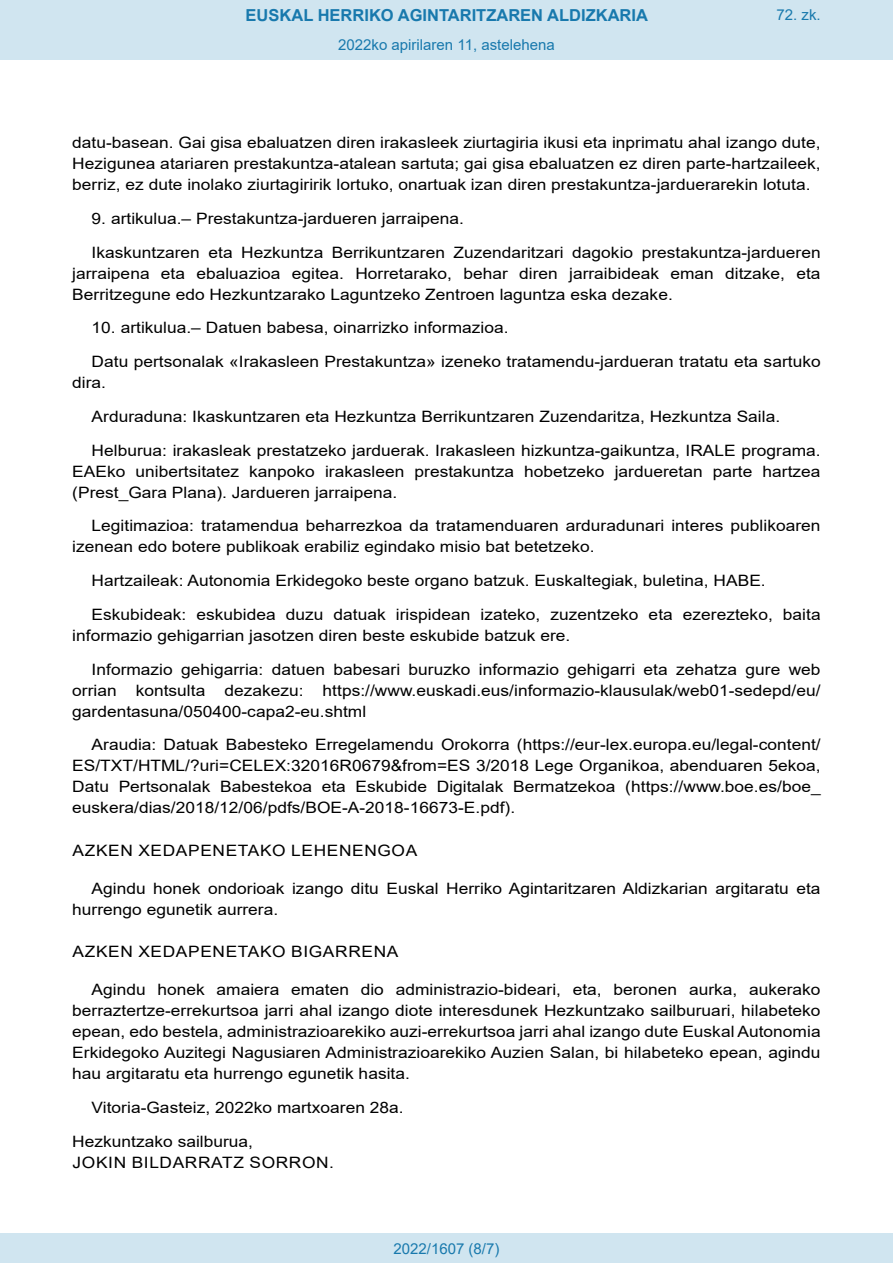
<style>
.page{position:relative;width:893px;height:1263px;background:#fff}
.page>*{position:absolute;margin:0;border:0;box-sizing:border-box;transform-origin:0 0}
.t1{font:700 16.5px "Arial";color:#1879ad}
.BOPVDetalle{font:15.6px/21px "Arial";color:#000;text-align:justify;scale:1.11 1}
.BOPVDisposicion{font:15.6px "Arial";letter-spacing:.035em;color:#000;scale:1.11 1}
.BOPVFirmaLugFec{font:15.6px "Arial";color:#000;scale:1.11 1}
.BOPVFirmaNombre{font:15.6px "Arial";letter-spacing:.035em;color:#000;scale:1.11 1}
.BOPVFirmaPuesto{font:15.6px "Arial";color:#000;scale:1.11 1}
.Paginacion_Centro{font:15px "Arial";color:#1879ad}
</style>
<div class="page">
<div style="left:0;top:0;width:893px;height:60px;background:#d0e5f0"></div>
<div style="left:0;top:1233px;width:893px;height:30px;background:#d0e5f0"></div>
<p class="t1" style="left:246px;top:3px;width:404px">EUSKAL HERRIKO AGINTARITZAREN ALDIZKARIA</p>
<p class="Paginacion_Centro" style="left:338px;top:35px;width:218px">2022ko apirilaren 11, astelehena</p>
<p class="Paginacion_Centro" style="left:776px;top:5px;width:46px">72. zk.</p>
<p class="BOPVDetalle" style="left:72px;top:132px;width:676px">datu-basean. Gai gisa ebaluatzen diren irakasleek ziurtagiria ikusi eta inprimatu ahal izango dute, Hezigunea atariaren prestakuntza-atalean sartuta; gai gisa ebaluatzen ez diren parte-hartzaileek, berriz, ez dute inolako ziurtagiririk lortuko, onartuak izan diren prestakuntza-jarduerarekin lotuta.</p>
<p class="BOPVDetalle" style="left:92px;top:208px;width:337px">9. artikulua.– Prestakuntza-jardueren jarraipena.</p>
<p class="BOPVDetalle" style="left:72px;top:242px;width:676px;text-indent:19px">Ikaskuntzaren eta Hezkuntza Berrikuntzaren Zuzendaritzari dagokio prestakuntza-jardueren jarraipena eta ebaluazioa egitea. Horretarako, behar diren jarraibideak eman ditzake, eta Berritzegune edo Hezkuntzarako Laguntzeko Zentroen laguntza eska dezake.</p>
<p class="BOPVDetalle" style="left:92px;top:317px;width:377px">10. artikulua.– Datuen babesa, oinarrizko informazioa.</p>
<p class="BOPVDetalle" style="left:72px;top:351px;width:676px;text-indent:19px">Datu pertsonalak «Irakasleen Prestakuntza» izeneko tratamendu-jardueran tratatu eta sartuko dira.</p>
<p class="BOPVDetalle" style="left:92px;top:406px;width:622px">Arduraduna: Ikaskuntzaren eta Hezkuntza Berrikuntzaren Zuzendaritza, Hezkuntza Saila.</p>
<p class="BOPVDetalle" style="left:72px;top:440px;width:676px;text-indent:19px">Helburua: irakasleak prestatzeko jarduerak. Irakasleen hizkuntza-gaikuntza, IRALE programa.<br>EAEko unibertsitatez kanpoko irakasleen prestakuntza hobetzeko jardueretan parte hartzea (Prest_Gara Plana). Jardueren jarraipena.</p>
<p class="BOPVDetalle" style="left:72px;top:515px;width:676px;text-indent:19px">Legitimazioa: tratamendua beharrezkoa da tratamenduaren arduradunari interes publikoaren izenean edo botere publikoak erabiliz egindako misio bat betetzeko.</p>
<p class="BOPVDetalle" style="left:92px;top:570px;width:609px">Hartzaileak: Autonomia Erkidegoko beste organo batzuk. Euskaltegiak, buletina, HABE.</p>
<p class="BOPVDetalle" style="left:72px;top:604px;width:676px;text-indent:19px">Eskubideak: eskubidea duzu datuak irispidean izateko, zuzentzeko eta ezerezteko, baita informazio gehigarrian jasotzen diren beste eskubide batzuk ere.</p>
<p class="BOPVDetalle" style="left:72px;top:659px;width:676px;text-indent:19px">Informazio gehigarria: datuen babesari buruzko informazio gehigarri eta zehatza gure web orrian kontsulta dezakezu: https://www.euskadi.eus/informazio-klausulak/web01-sedepd/eu/ gardentasuna/050400-capa2-eu.shtml</p>
<p class="BOPVDetalle" style="left:72px;top:734px;width:676px;text-indent:19px">Araudia: Datuak Babesteko Erregelamendu Orokorra (https://eur-lex.europa.eu/legal-content/ ES/TXT/HTML/?uri=CELEX:32016R0679&amp;from=ES 3/2018 Lege Organikoa, abenduaren 5ekoa, Datu Pertsonalak Babestekoa eta Eskubide Digitalak Bermatzekoa (https://www.boe.es/boe_ euskera/dias/2018/12/06/pdfs/BOE-A-2018-16673-E.pdf).</p>
<p class="BOPVDisposicion" style="left:73px;top:839px;width:312px">AZKEN XEDAPENETAKO LEHENENGOA</p>
<p class="BOPVDetalle" style="left:72px;top:878px;width:676px;text-indent:19px">Agindu honek ondorioak izango ditu Euskal Herriko Agintaritzaren Aldizkarian argitaratu eta hurrengo egunetik aurrera.</p>
<p class="BOPVDisposicion" style="left:73px;top:941px;width:295px">AZKEN XEDAPENETAKO BIGARRENA</p>
<p class="BOPVDetalle" style="left:72px;top:979px;width:676px;text-indent:19px">Agindu honek amaiera ematen dio administrazio-bideari, eta, beronen aurka, aukerako berraztertze-errekurtsoa jarri ahal izango diote interesdunek Hezkuntzako sailburuari, hilabeteko epean, edo bestela, administrazioarekiko auzi-errekurtsoa jarri ahal izango dute Euskal Autonomia Erkidegoko Auzitegi Nagusiaren Administrazioarekiko Auzien Salan, bi hilabeteko epean, agindu hau argitaratu eta hurrengo egunetik hasita.</p>
<p class="BOPVFirmaLugFec" style="left:92px;top:1096px;width:283px">Vitoria-Gasteiz, 2022ko martxoaren 28a.</p>
<p class="BOPVFirmaPuesto" style="left:72px;top:1130px;width:164px">Hezkuntzako sailburua,</p>
<p class="BOPVFirmaNombre" style="left:73px;top:1151px;width:237px">JOKIN BILDARRATZ SORRON.</p>
<p class="Paginacion_Centro" style="left:393px;top:1238px;width:107px">2022/1607 (8/7)</p>
</div>
